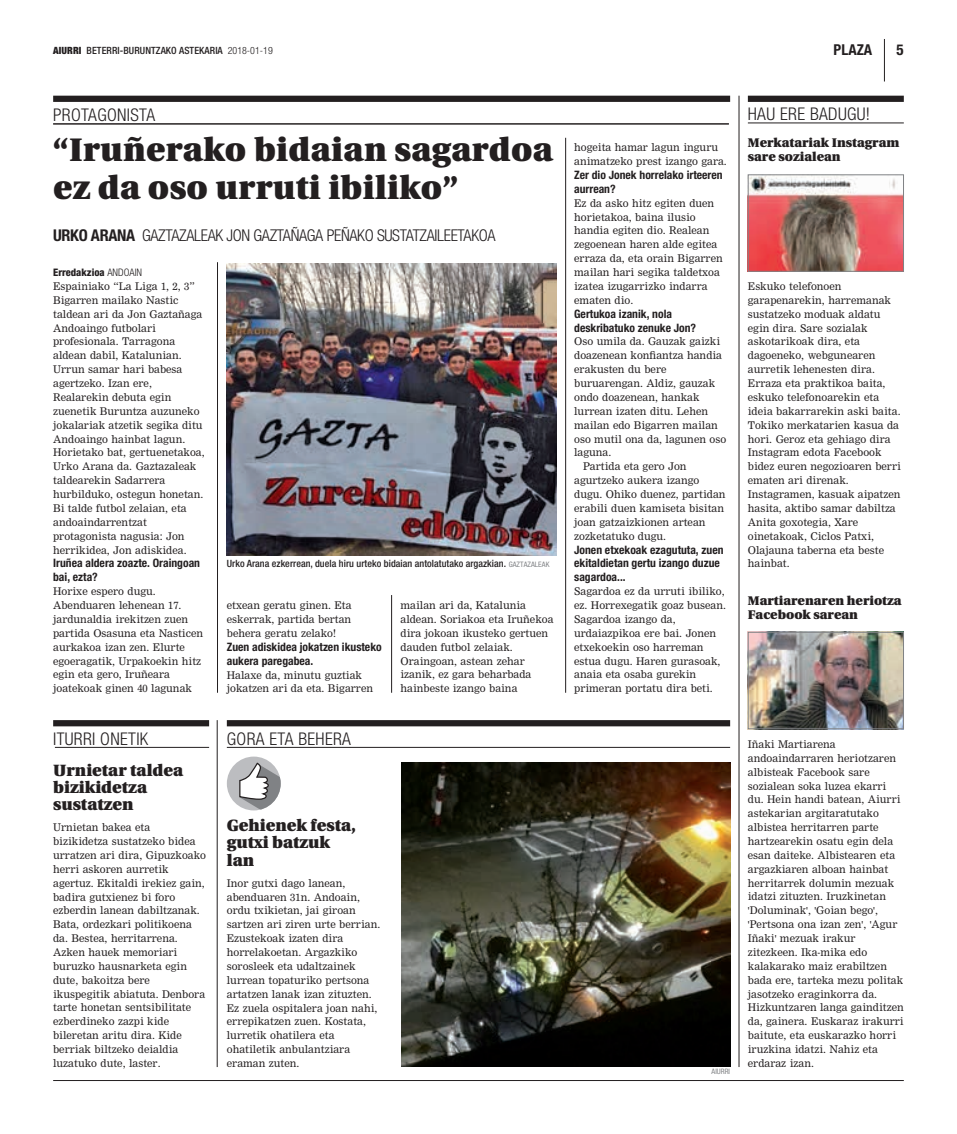
<style>
.page{position:relative;width:957px;height:1134px;background:#fff}
.page>*{position:absolute;margin:0;border:0;box-sizing:border-box;transform-origin:0 0}
.t1{font:900 32.5px/37.5px "Utopia";letter-spacing:.01em;color:#231f20}
.t2{font:300 condensed 17.5px "Helvetica Neue";letter-spacing:.02em;color:#231f20}
.t3{font:900 16.25px/17.2px "Utopia";color:#231f20}
.t4{font:300 condensed 16.25px "Helvetica Neue";letter-spacing:-.02em;color:#231f20}
.t5{font:700 condensed 16.25px "Helvetica Neue";color:#231f20}
.t6{font:700 condensed 15px "Helvetica Neue";color:#231f20}
.t7{font:900 12.5px/13.9px "Utopia";color:#231f20}
.t8{font:700 condensed 11.62px/13.9px "Helvetica Neue";color:#231f20}
.t9{font:10.38px/13.9px "M Nimrod";color:#231f20}
.t10{font:800 condensed 10.38px "Helvetica Neue";color:#231f20}
.t11{font:500 condensed 10px "Helvetica Neue";letter-spacing:.005em;color:#231f20}
.t12{font:condensed 7.5px "Helvetica Neue";color:#808285}
.s1{font-weight:900}
.s2{font-weight:300}
.s3{font-weight:400;font-size:7.5px;color:#808285}
</style>
<div class="page">
<div style="left:748px;top:96px;width:156px;height:6px;background:#231f20"></div>
<hr style="left:748px;top:123px;width:156px;height:1px;background:#231f20">
<img style="left:750px;top:176px;width:152px;height:94px">
<div style="left:748px;top:174px;width:156px;height:98px;border:1px solid #808285"></div>
<hr style="left:217px;top:720px;width:1px;height:347px;background:#231f20">
<img style="left:227px;top:263px;width:329px;height:292px">
<hr style="left:53px;top:124px;width:676px;height:1px;background:#231f20">
<hr style="left:217px;top:262px;width:1px;height:431px;background:#231f20">
<hr style="left:391px;top:595px;width:1px;height:98px;background:#231f20">
<hr style="left:565px;top:138px;width:1px;height:555px;background:#231f20">
<div style="left:53px;top:96px;width:677px;height:6px;background:#231f20"></div>
<div style="left:53px;top:720px;width:156px;height:6px;background:#231f20"></div>
<hr style="left:55px;top:747px;width:154px;height:1px;background:#231f20">
<img style="left:401px;top:763px;width:329px;height:304px">
<div style="left:227px;top:720px;width:503px;height:6px;background:#231f20"></div>
<hr style="left:227px;top:747px;width:503px;height:1px;background:#231f20">
<div style="left:227px;top:756px;width:54px;height:54px;background:#bcbdc0;border-radius:50%"></div>
<svg style="left:238px;top:762px;width:43px;height:48px"></svg>
<hr style="left:738px;top:96px;width:1px;height:971px;background:#231f20">
<img style="left:750px;top:634px;width:152px;height:93px">
<div style="left:748px;top:632px;width:156px;height:97px;border:1px solid #808285"></div>
<hr style="left:53px;top:1080px;width:851px;height:1px;background:#231f20">
<hr style="left:884px;top:39px;width:1px;height:42px;background:#231f20">
<p class="t11" style="left:53px;top:45px;width:221px"><span class="s1">AIURRI</span> BETERRI-BURUNTZAKO ASTEKARIA <span class="s2">2018-01-19</span></p>
<h3 class="t6" style="left:833px;top:41px;width:40px">plaza</h3>
<h3 class="t6" style="left:896px;top:41px;width:9px">5</h3>
<h2 class="t2" style="left:53px;top:105px;width:102px">PROTAGO NISTA</h2>
<h1 class="t1" style="left:53px;top:132px;width:501px">“Iruñerako bidaian sagardoa ez da oso urruti ibiliko”</h1>
<h3 class="t5" style="left:53px;top:225px;width:10px">URKO</h3>
<h3 class="t5" style="left:91px;top:225px;width:10px">ARANA</h3>
<h3 class="t4" style="left:142px;top:226px;width:355px">GAZTAZALEAK JON GAZTAÑAGA PE ÑAKO SUSTATZAILEETAKOA</h3>
<p class="t10" style="left:53px;top:266px;width:91px">Erredakzioa <span class="s2">ANDOAI N</span></p>
<p class="t9" style="left:53px;top:279px;width:153px">Espainiako “La Liga 1, 2, 3”<br>Bigarren mailako Nastic taldean ari da Jon Gaztañaga<br>Andoaingo futbolari profesionala. Tarragona aldean dabil, Katalunian.<br>Urrun samar hari babesa agertzeko. Izan ere,<br>Realarekin debuta egin zuenetik Buruntza auzuneko jokalariak atzetik segika ditu<br>Andoaingo hainbat lagun.<br>Horietako bat, gertuenetakoa,<br>Urko Arana da. Gaztazaleak taldearekin Sadarrera hurbilduko, ostegun honetan.<br>Bi talde futbol zelaian, eta andoaindarrentzat protagonista nagusia: Jon herrikidea, Jon adiskidea.</p>
<p class="t8" style="left:53px;top:556px;width:148px">Iruñea aldera zoazte. Oraingoan bai, ezta?</p>
<p class="t9" style="left:53px;top:585px;width:151px">Horixe espero dugu.<br>Abenduaren lehenean 17. jardunaldia irekitzen zuen partida Osasuna eta Nasticen aurkakoa izan zen. Elurte egoeragatik, Urpakoekin hitz egin eta gero, Iruñeara joatekoak ginen 40 lagunak</p>
<h2 class="t2" style="left:53px;top:729px;width:97px">ITURRI ONETIK</h2>
<h3 class="t3" style="left:53px;top:762px;width:132px">Urnietar taldea bizikidetza sustatzen</h3>
<p class="t9" style="left:53px;top:820px;width:154px">Urnietan bakea eta bizikidetza sustatzeko bidea urratzen ari dira, Gipuzkoako herri askoren aurretik agertuz. Ekitaldi irekiez gain, badira gutxienez bi foro ezberdin lanean dabiltzanak.<br>Bata, ordezkari politikoena da. Bestea, herritarrena.<br>Azken hauek memoriari buruzko hausnarketa egin dute, bakoitza bere ikuspegitik abiatuta. Denbora tarte honetan sentsibilitate ezberdineko zazpi kide bileretan aritu dira. Kide berriak biltzeko deialdia luzatuko dute, laster.</p>
<p class="t11" style="left:227px;top:558px;width:324px">Urko Arana ezkerrean, duela hiru urteko bidaian antolatutako argazkian. <span class="s3">GAZTAZALEAK</span></p>
<p class="t9" style="left:227px;top:598px;width:126px;text-align:justify">etxean geratu ginen. Eta eskerrak, partida bertan behera geratu zelako!</p>
<p class="t8" style="left:227px;top:639px;width:156px">Zuen adiskidea jokatzen ikusteko aukera paregabea.</p>
<p class="t9" style="left:227px;top:668px;width:148px">Halaxe da, minutu guztiak jokatzen ari da eta. Bigarren</p>
<h2 class="t2" style="left:227px;top:729px;width:124px">GORA ETA BEHERA</h2>
<p class="t9" style="left:400px;top:598px;width:154px">mailan ari da, Katalunia aldean. Soriakoa eta Iruñekoa dira jokoan ikusteko gertuen dauden futbol zelaiak.<br>Oraingoan, astean zehar izanik, ez gara beharbada hainbeste izango baina</p>
<h3 class="t3" style="left:227px;top:817px;width:131px">Gehienek festa, gutxi batzuk lan</h3>
<p class="t9" style="left:227px;top:876px;width:155px">Inor gutxi dago lanean, abenduaren 31n. Andoain, ordu txikietan, jai giroan sartzen ari ziren urte berrian.<br>Ezustekoak izaten dira horrelakoetan. Argazkiko sorosleek eta udaltzainek lurrean topaturiko pertsona artatzen lanak izan zituzten.<br>Ez zuela ospitalera joan nahi, errepikatzen zuen. Kostata, lurretik ohatilera eta ohatiletik anbulantziara eraman zuten.</p>
<p class="t9" style="left:574px;top:141px;width:154px">hogeita hamar lagun inguru animatzeko prest izango gara.</p>
<p class="t8" style="left:574px;top:168px;width:150px">Zer dio Jonek horrelako irteeren aurrean?</p>
<p class="t9" style="left:574px;top:196px;width:150px">Ez da asko hitz egiten duen horietakoa, baina ilusio handia egiten dio. Realean zegoenean haren alde egitea erraza da, eta orain Bigarren mailan hari segika taldetxoa izatea izugarrizko indarra ematen dio.</p>
<p class="t8" style="left:574px;top:306px;width:123px">Gertukoa izanik, nola deskribatuko zenuke Jon?</p>
<p class="t9" style="left:574px;top:335px;width:147px">Oso umila da. Gauzak gaizki</p>
<p class="t9" style="left:574px;top:349px;width:149px">doazenean konfiantza handia</p>
<p class="t9" style="left:574px;top:363px;width:94px">erakusten du bere</p>
<p class="t9" style="left:574px;top:376px;width:142px">buruarengan. Aldiz, gauzak</p>
<p class="t9" style="left:574px;top:390px;width:127px">ondo doazenean, hankak</p>
<p class="t9" style="left:574px;top:404px;width:135px">lurrean izaten ditu. Lehen</p>
<p class="t9" style="left:574px;top:418px;width:145px">mailan edo Bigarren mailan</p>
<p class="t9" style="left:574px;top:432px;width:153px">oso mutil ona da, lagunen oso</p>
<p class="t9" style="left:574px;top:446px;width:39px">laguna.</p>
<p class="t9" style="left:583px;top:460px;width:105px">Partida eta gero Jon</p>
<p class="t9" style="left:574px;top:474px;width:127px">agurtzeko aukera izango</p>
<p class="t9" style="left:574px;top:487px;width:153px">dugu. Ohiko duenez, partidan</p>
<p class="t9" style="left:574px;top:501px;width:151px">erabili duen kamiseta bisitan</p>
<p class="t9" style="left:574px;top:515px;width:133px">joan gatzaizkionen artean</p>
<p class="t9" style="left:574px;top:529px;width:93px">zozketatuko dugu.</p>
<p class="t8" style="left:574px;top:542px;width:151px">Jonen etxekoak ezagututa, zuen ekitaldietan gertu izango duzue sagardoa...</p>
<p class="t9" style="left:574px;top:585px;width:153px">Sagardoa ez da urruti ibiliko, ez. Horrexegatik goaz busean.<br>Sagardoa izango da, urdaiazpikoa ere bai. Jonen etxekoekin oso harreman estua dugu. Haren gurasoak, anaia eta osaba gurekin primeran portatu dira beti.</p>
<h2 class="t2" style="left:748px;top:104px;width:124px">HAU ERE BADUGU !</h2>
<p class="t7" style="left:748px;top:136px;width:153px">Merkatariak Instagram sare sozialean</p>
<p class="t9" style="left:748px;top:279px;width:154px">Eskuko telefonoen garapenarekin, harremanak sustatzeko moduak aldatu egin dira. Sare sozialak askotarikoak dira, eta dagoeneko, webgunearen aurretik lehenesten dira.<br>Erraza eta praktikoa baita, eskuko telefonoarekin eta ideia bakarrarekin aski baita.<br>Tokiko merkatarien kasua da hori. Geroz eta gehiago dira<br>Instagram edota Facebook bidez euren negozioaren berri ematen ari direnak.<br>Instagramen, kasuak aipatzen hasita, aktibo samar dabiltza<br>Anita goxotegia, Xare oinetakoak, Ciclos Patxi,<br>Olajauna taberna eta beste hainbat.</p>
<p class="t7" style="left:748px;top:594px;width:155px">Martiarenaren heriotza<br>Facebook sarean</p>
<p class="t12" style="left:711px;top:1067px;width:20px">AIURRI</p>
<p class="t9" style="left:748px;top:737px;width:157px">Iñaki Martiarena andoaindarraren heriotzaren albisteak Facebook sare sozialean soka luzea ekarri du. Hein handi batean, Aiurri astekarian argitaratutako albistea herritarren parte hartzearekin osatu egin dela esan daiteke. Albistearen eta argazkiaren alboan hainbat herritarrek dolumin mezuak idatzi zituzten. Iruzkinetan 'Doluminak', 'Goian bego', 'Pertsona ona izan zen', 'Agur<br>Iñaki' mezuak irakur zitezkeen. Ika-mika edo kalakarako maiz erabiltzen bada ere, tarteka mezu politak jasotzeko eraginkorra da.<br>Hizkuntzaren langa gainditzen da, gainera. Euskaraz irakurri baitute, eta euskarazko horri iruzkina idatzi. Nahiz eta erdaraz izan.</p>
</div>
